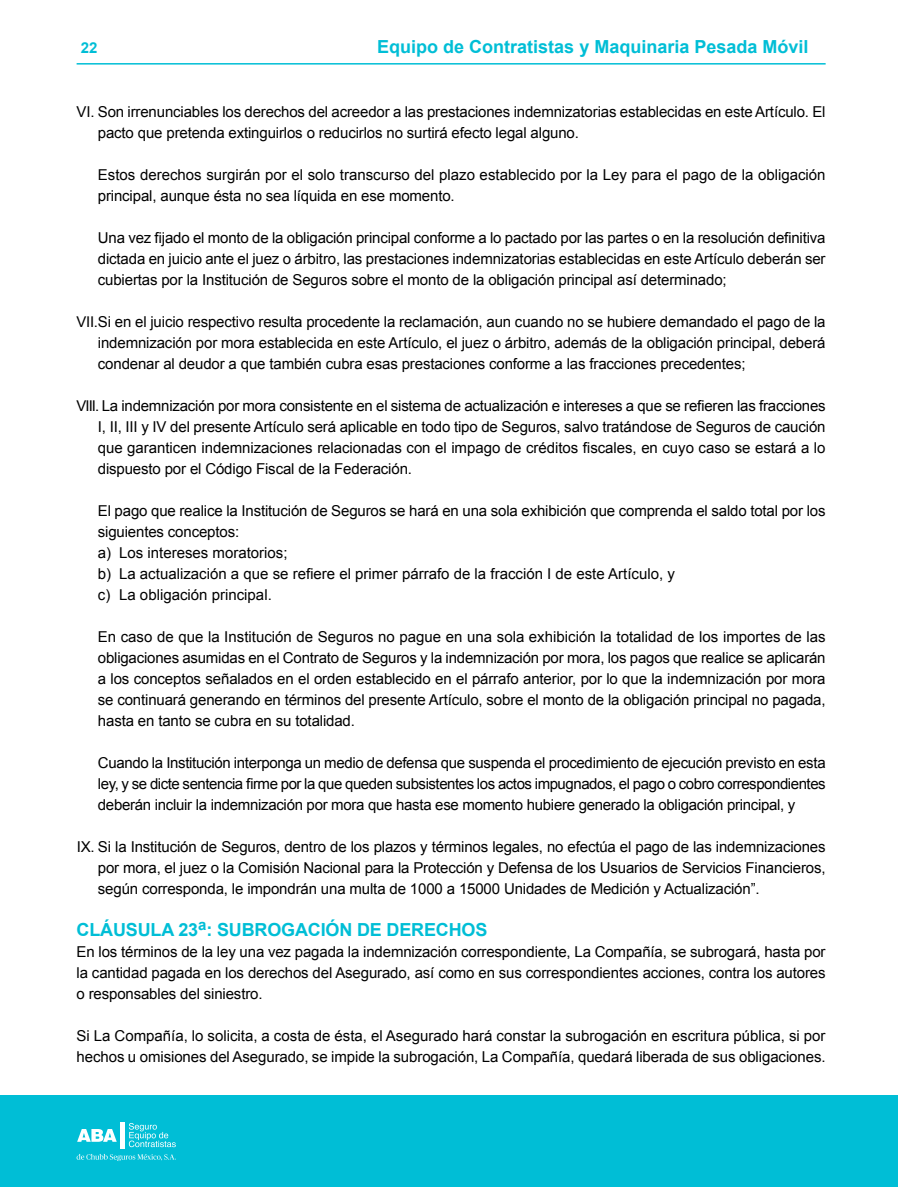
<style>
.page{position:relative;width:898px;height:1187px;background:#fff}
.page>*{position:absolute;margin:0;border:0;box-sizing:border-box;transform-origin:0 0}
.t1{font:700 18px "Arial";color:#00bed6}
.t2{font:15px/21px "Arial";letter-spacing:-.01em;color:#000;text-align:justify}
.t3{font:700 15px "Arial";color:#00bed6}
.s1{font-size:14.85px}
</style>
<div class="page">
<hr style="left:77px;top:63px;width:748px;height:2px;background:#00bed6">
<div style="left:0;top:1095px;width:897px;height:91px;background:#00bed6"></div>
<svg style="left:129px;top:1123px;width:47px;height:24px"></svg>
<svg style="left:77px;top:1129px;width:40px;height:12px"></svg>
<div style="left:120px;top:1121px;width:5px;height:27px;background:#fff"></div>
<svg style="left:77px;top:1153px;width:99px;height:7px"></svg>
<p class="t3" style="left:81px;top:38px;width:18px">22</p>
<p class="t1" style="left:377px;top:34px;width:433px">Equipo de Contratistas y Maquinaria Pesada Móvil</p>
<p class="t2" style="left:98px;top:101px;width:729px;text-indent:-21px">VI. Son irrenunciables los derechos del acreedor a las prestaciones indemnizatorias establecidas en este Artículo. El pacto que pretenda extinguirlos o reducirlos no surtirá efecto legal alguno.</p>
<p class="t2" style="left:98px;top:164px;width:729px">Estos derechos surgirán por el solo transcurso del plazo establecido por la Ley para el pago de la obligación principal, aunque ésta no sea líquida en ese momento.</p>
<p class="t2" style="left:98px;top:227px;width:729px">Una vez fijado el monto de la obligación principal conforme a lo pactado por las partes o en la resolución definitiva dictada en juicio ante el juez o árbitro, las prestaciones indemnizatorias establecidas en este Artículo deberán ser cubiertas por la Institución de Seguros sobre el monto de la obligación principal así determinado;</p>
<p class="t2" style="left:98px;top:311px;width:729px;text-indent:-21px"><span class="s1">VII.</span> Si en el juicio respectivo resulta procedente la reclamación, aun cuando no se hubiere demandado el pago de la indemnización por mora establecida en este Artículo, el juez o árbitro, además de la obligación principal, deberá condenar al deudor a que también cubra esas prestaciones conforme a las fracciones precedentes;</p>
<p class="t2" style="left:98px;top:395px;width:729px;text-indent:-21px"><span class="s1">VIII.</span> La indemnización por mora consistente en el sistema de actualización e intereses a que se refieren las fracciones I, II, III y IV del presente Artículo será aplicable en todo tipo de Seguros, salvo tratándose de Seguros de caución que garanticen indemnizaciones relacionadas con el impago de créditos fiscales, en cuyo caso se estará a lo dispuesto por el Código Fiscal de la Federación.</p>
<p class="t2" style="left:98px;top:500px;width:729px;text-align:left">El pago que realice la Institución de Seguros se hará en una sola exhibición que comprenda el saldo total por los siguientes conceptos:<br>a) Los intereses moratorios;<br>b) La actualización a que se refiere el primer párrafo de la fracción I de este Artículo, y<br>c) La obligación principal.</p>
<p class="t2" style="left:98px;top:626px;width:729px">En caso de que la Institución de Seguros no pague en una sola exhibición la totalidad de los importes de las obligaciones asumidas en el Contrato de Seguros y la indemnización por mora, los pagos que realice se aplicarán a los conceptos señalados en el orden establecido en el párrafo anterior, por lo que la indemnización por mora se continuará generando en términos del presente Artículo, sobre el monto de la obligación principal no pagada, hasta en tanto se cubra en su totalidad.</p>
<p class="t2" style="left:98px;top:752px;width:729px">Cuando la Institución interponga un medio de defensa que suspenda el procedimiento de ejecución previsto en esta ley, y se dicte sentencia firme por la que queden subsistentes los actos impugnados, el pago o cobro correspondientes deberán incluir la indemnización por mora que hasta ese momento hubiere generado la obligación principal, y</p>
<p class="t2" style="left:98px;top:836px;width:729px;text-indent:-21px">IX. Si la Institución de Seguros, dentro de los plazos y términos legales, no efectúa el pago de las indemnizaciones por mora, el juez o la Comisión Nacional para la Protección y Defensa de los Usuarios de Servicios Financieros, según corresponda, le impondrán una multa de 1000 a 15000 Unidades de Medición y Actualización”.</p>
<p class="t1" style="left:77px;top:917px;width:412px">CLÁUSULA 23<sup>a</sup>: SUBROGACIÓN DE DERECHOS</p>
<p class="t2" style="left:76px;top:941px;width:750px">En los términos de la ley una vez pagada la indemnización correspondiente, La Compañía, se subrogará, hasta por la cantidad pagada en los derechos del Asegurado, así como en sus correspondientes acciones, contra los autores o responsables del siniestro.</p>
<p class="t2" style="left:76px;top:1025px;width:750px">Si La Compañía, lo solicita, a costa de ésta, el Asegurado hará constar la subrogación en escritura pública, si por hechos u omisiones del Asegurado, se impide la subrogación, La Compañía, quedará liberada de sus obligaciones.</p>
</div>
